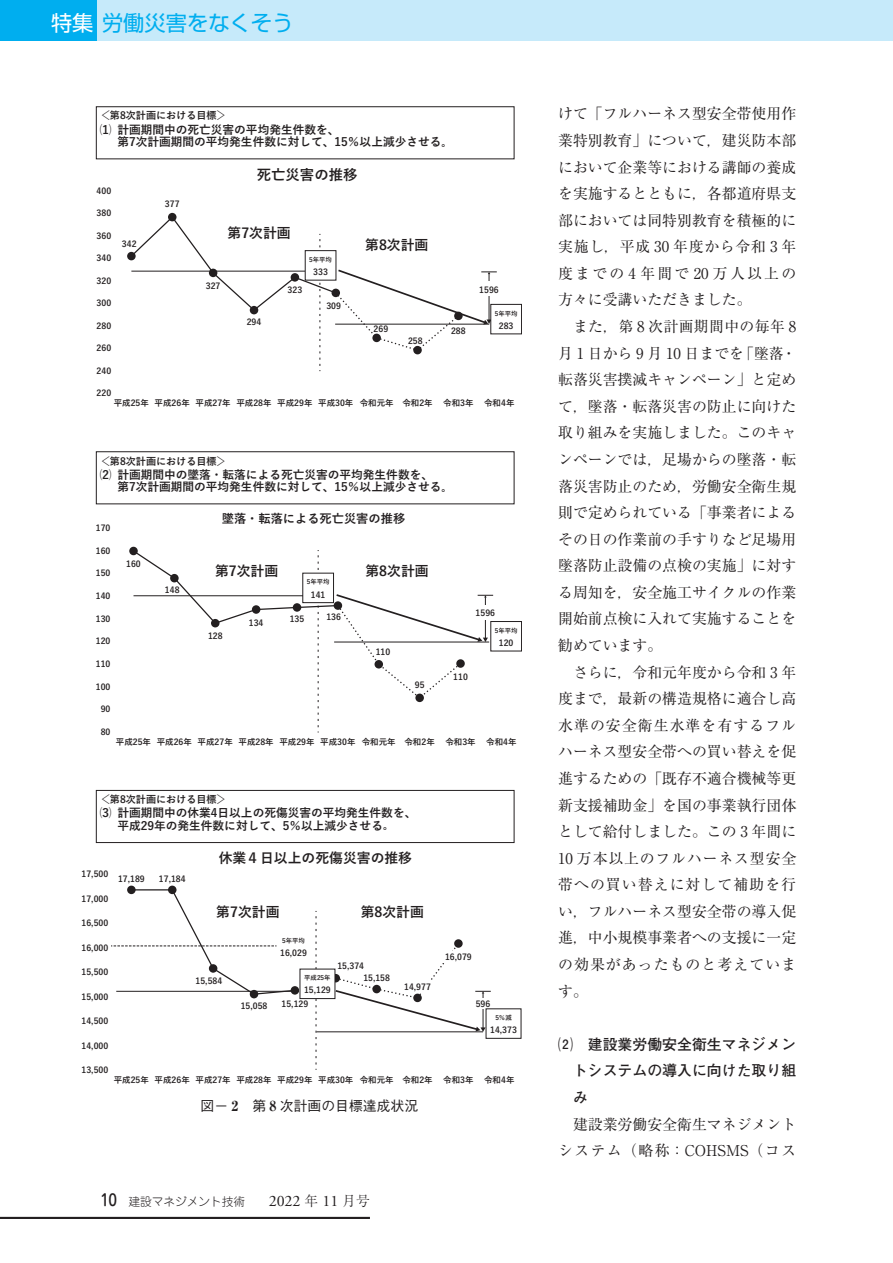
<style>
.page{position:relative;width:893px;height:1263px;background:#fff}
.page>*{position:absolute;margin:0;border:0;box-sizing:border-box;transform-origin:0 0}
.t1{font:21.3px "Shin Go Pr 6 N";color:#00aeef}
.本文_14Q{font:14.85px/26.5px "Ryumin Pr 6 N";color:#231f20;text-align:justify}
.中見出し__1___太ゴ_前アキ{font:700 14.85px/26.5px "Futo Go B101 Pr 6 N";color:#231f20;text-align:justify}
.t2{font:700 14.4px "Yu Go Pr 6 N";color:#231f20}
.t3{font:700 13.8px "Yu Go Pr 6 N";color:#231f20}
.キャプション{font:500 13.8px "Gothic BBB Pr 6 N";color:#231f20}
.t4{font:700 12.15px "Yu Go Pr 6 N";color:#231f20}
.t5{font:700 11.7px/12.8px "Yu Go Pr 6 N";color:#231f20}
.t6{font:300 11.7px "Jun 101 Pro";color:#231f20}
.t7{font:700 10.05px "Yu Go Pr 6 N";color:#231f20}
.t8{font:700 8.55px/12px "Yu Go Pr 6 N";color:#231f20}
.t9{font:700 6.45px "Yu Go Pr 6 N";color:#231f20}
.s1{color:#fff}
.s2{font-size:10.05px}
.s3{font-family:"Ryumin Pr 6 N";font-weight:800}
.s4{font-family:"Jun 34 Pro";font-weight:500;font-size:15.9px}
.s5{font-family:"Adobe Garamond Pro";font-weight:400;font-size:15.9px}
.s6{font-family:"Ryumin Pr 6 N";font-size:13.8px}
</style>
<div class="page">
<div style="left:0;top:0;width:98px;height:40px;background:#00aeef"></div>
<div style="left:98px;top:0;width:795px;height:40px;background:#c6eafa"></div>
<div style="left:127px;top:252px;width:9px;height:8px;background:#231f20;border-radius:50%"></div>
<svg style="left:168px;top:213px;width:9px;height:8px"></svg>
<svg style="left:130px;top:215px;width:367px;height:156px"></svg>
<div style="left:305px;top:251px;width:31px;height:29px;background:#fff"></div>
<div style="left:305px;top:250px;width:31px;height:31px;border:1px solid #231f20"></div>
<div style="left:491px;top:304px;width:31px;height:30px;background:#fff"></div>
<div style="left:490px;top:304px;width:32px;height:30px;border:1px solid #231f20"></div>
<div style="left:96px;top:106px;width:418px;height:53px;border:1px solid #231f20"></div>
<svg style="left:129px;top:547px;width:9px;height:8px"></svg>
<svg style="left:132px;top:549px;width:361px;height:183px"></svg>
<div style="left:303px;top:573px;width:31px;height:30px;background:#fff"></div>
<div style="left:302px;top:573px;width:32px;height:30px;border:1px solid #231f20"></div>
<div style="left:491px;top:621px;width:31px;height:30px;background:#fff"></div>
<div style="left:490px;top:621px;width:32px;height:30px;border:1px solid #231f20"></div>
<div style="left:96px;top:451px;width:418px;height:53px;border:1px solid #231f20"></div>
<div style="left:127px;top:886px;width:9px;height:8px;background:#231f20;border-radius:50%"></div>
<div style="left:168px;top:886px;width:9px;height:8px;background:#231f20;border-radius:50%"></div>
<div style="left:250px;top:990px;width:8px;height:8px;background:#231f20;border-radius:50%"></div>
<svg style="left:291px;top:986px;width:8px;height:9px"></svg>
<div style="left:454px;top:939px;width:9px;height:9px;background:#231f20;border-radius:50%"></div>
<svg style="left:334px;top:942px;width:157px;height:90px"></svg>
<div style="left:472px;top:999px;width:22px;height:10px;background:#fff"></div>
<hr style="left:116px;top:991px;width:185px;height:1px;background:#231f20">
<svg style="left:111px;top:888px;width:185px;height:107px"></svg>
<hr style="left:316px;top:1031px;width:167px;height:1px;background:#231f20">
<svg style="left:316px;top:911px;width:1px;height:159px"></svg>
<div style="left:300px;top:969px;width:35px;height:29px;background:#fff"></div>
<div style="left:300px;top:969px;width:35px;height:30px;border:1px solid #231f20"></div>
<div style="left:486px;top:1009px;width:35px;height:29px;background:#fff"></div>
<div style="left:443px;top:951px;width:31px;height:11px;background:#fff"></div>
<div style="left:402px;top:980px;width:31px;height:13px;background:#fff"></div>
<div style="left:96px;top:790px;width:418px;height:53px;border:1px solid #231f20"></div>
<hr style="left:0;top:1217px;width:370px;height:2px;background:#231f20">
<h1 class="t1" style="left:51px;top:6px;width:244px"><span class="s1">特集</span>労働災害をなくそう</h1>
<p class="t7" style="left:100px;top:110px;width:128px">〈第8次計画における目標〉</p>
<p class="t5" style="left:100px;top:123px;width:353px">⑴ 計画期間中の死亡災害の平均発生件数を、<br>　 第7次計画期間の平均発生件数に対して、15％以上減少させる<span class="s2">。</span></p>
<p class="t8" style="left:97px;top:185px;width:16px">400</p>
<p class="t8" style="left:97px;top:207px;width:16px">380</p>
<p class="t8" style="left:97px;top:230px;width:16px">360</p>
<p class="t8" style="left:97px;top:252px;width:16px">340</p>
<p class="t8" style="left:97px;top:275px;width:16px">320</p>
<p class="t8" style="left:97px;top:297px;width:16px">300</p>
<p class="t8" style="left:97px;top:320px;width:16px">280</p>
<p class="t8" style="left:97px;top:342px;width:16px">260</p>
<p class="t8" style="left:97px;top:365px;width:16px">240</p>
<p class="t8" style="left:97px;top:387px;width:16px">220</p>
<p class="t8" style="left:122px;top:238px;width:16px">342</p>
<p class="t8" style="left:165px;top:198px;width:16px">377</p>
<p class="t2" style="left:257px;top:167px;width:102px">死亡災害の推移</p>
<p class="t8" style="left:206px;top:280px;width:16px">327</p>
<p class="t3" style="left:228px;top:225px;width:65px">第7次計画</p>
<p class="t9" style="left:309px;top:256px;width:24px">5年平均</p>
<p class="t8" style="left:313px;top:266px;width:16px">333</p>
<p class="t8" style="left:247px;top:316px;width:16px">294</p>
<p class="t8" style="left:288px;top:284px;width:16px">323</p>
<p class="t8" style="left:326px;top:300px;width:16px">309</p>
<p class="t3" style="left:365px;top:237px;width:65px">第8次計画</p>
<p class="t8" style="left:374px;top:323px;width:16px">269</p>
<p class="t8" style="left:408px;top:335px;width:16px">258</p>
<p class="t8" style="left:451px;top:325px;width:16px">288</p>
<p class="t8" style="left:479px;top:284px;width:21px">1596</p>
<p class="t9" style="left:495px;top:310px;width:24px">5年平均</p>
<p class="t8" style="left:499px;top:320px;width:16px">283</p>
<p class="t8" style="left:114px;top:397px;width:402px">平成25年 平成26年 平成27年 平成28年 平成29年 平成30年 令和元年 令和2年 令和3年 令和4年</p>
<p class="t7" style="left:100px;top:455px;width:128px">〈第8次計画における目標〉</p>
<p class="t5" style="left:100px;top:468px;width:353px">⑵ 計画期間中の墜落・転落による死亡災害の平均発生件数を、<br>　 第7次計画期間の平均発生件数に対して、15％以上減少させる<span class="s2">。</span></p>
<p class="t8" style="left:96px;top:522px;width:16px">170</p>
<p class="t8" style="left:96px;top:545px;width:16px">160</p>
<p class="t8" style="left:96px;top:567px;width:16px">150</p>
<p class="t8" style="left:96px;top:590px;width:16px">140</p>
<p class="t8" style="left:96px;top:613px;width:16px">130</p>
<p class="t8" style="left:96px;top:635px;width:16px">120</p>
<p class="t8" style="left:96px;top:658px;width:16px">110</p>
<p class="t8" style="left:96px;top:680px;width:16px">100</p>
<p class="t8" style="left:101px;top:703px;width:11px">90</p>
<p class="t8" style="left:101px;top:726px;width:11px">80</p>
<p class="t8" style="left:126px;top:558px;width:16px">160</p>
<p class="t8" style="left:165px;top:583px;width:16px">148</p>
<p class="t4" style="left:222px;top:511px;width:185px">墜落・転落による死亡災害の推移</p>
<p class="t3" style="left:215px;top:563px;width:65px">第7次計画</p>
<p class="t3" style="left:365px;top:563px;width:65px">第8次計画</p>
<p class="t9" style="left:307px;top:578px;width:24px">5年平均</p>
<p class="t8" style="left:311px;top:588px;width:16px">141</p>
<p class="t8" style="left:208px;top:630px;width:16px">128</p>
<p class="t8" style="left:249px;top:617px;width:16px">134</p>
<p class="t8" style="left:290px;top:613px;width:16px">135</p>
<p class="t8" style="left:326px;top:611px;width:16px">136</p>
<p class="t8" style="left:376px;top:646px;width:16px">110</p>
<p class="t8" style="left:415px;top:679px;width:11px">95</p>
<p class="t8" style="left:476px;top:607px;width:21px">1596</p>
<p class="t9" style="left:495px;top:627px;width:24px">5年平均</p>
<p class="t8" style="left:499px;top:637px;width:16px">120</p>
<p class="t8" style="left:453px;top:671px;width:16px">110</p>
<p class="t8" style="left:116px;top:736px;width:402px">平成25年 平成26年 平成27年 平成28年 平成29年 平成30年 令和元年 令和2年 令和3年 令和4年</p>
<p class="t7" style="left:100px;top:794px;width:128px">〈第8次計画における目標〉</p>
<p class="t5" style="left:100px;top:807px;width:318px">⑶ 計画期間中の休業4日以上の死傷災害の平均発生件数を、　 平成29年の発生件数に対して、5％以上減少させる<span class="s2">。</span></p>
<p class="t3" style="left:219px;top:850px;width:195px">休業４日以上の死傷災害の推移</p>
<p class="t8" style="left:82px;top:868px;width:28px">17,500</p>
<p class="t8" style="left:82px;top:893px;width:28px">17,000</p>
<p class="t8" style="left:82px;top:917px;width:28px">16,500</p>
<p class="t8" style="left:82px;top:942px;width:28px">16,000</p>
<p class="t8" style="left:82px;top:966px;width:28px">15,500</p>
<p class="t8" style="left:82px;top:991px;width:28px">15,000</p>
<p class="t8" style="left:82px;top:1015px;width:28px">14,500</p>
<p class="t8" style="left:82px;top:1040px;width:28px">14,000</p>
<p class="t8" style="left:82px;top:1064px;width:28px">13,500</p>
<p class="t8" style="left:118px;top:873px;width:28px">17,189</p>
<p class="t8" style="left:159px;top:873px;width:28px">17,184</p>
<p class="t3" style="left:216px;top:904px;width:65px">第7次計画</p>
<p class="t3" style="left:361px;top:904px;width:65px">第8次計画</p>
<p class="t9" style="left:282px;top:936px;width:24px">5年平均</p>
<p class="t8" style="left:280px;top:946px;width:28px">16,029</p>
<p class="t8" style="left:445px;top:951px;width:28px">16,079</p>
<p class="t8" style="left:363px;top:960px;width:28px;text-indent:-26px">15,374<br>15,158</p>
<p class="t9" style="left:304px;top:974px;width:28px">平成25年</p>
<p class="t8" style="left:304px;top:984px;width:28px">15,129</p>
<p class="t8" style="left:196px;top:975px;width:28px">15,584</p>
<p class="t8" style="left:404px;top:981px;width:28px">14,977</p>
<p class="t8" style="left:476px;top:998px;width:16px">596</p>
<p class="t8" style="left:241px;top:1000px;width:28px">15,058</p>
<p class="t8" style="left:282px;top:998px;width:28px">15,129</p>
<p class="t9" style="left:495px;top:1014px;width:18px">5％減</p>
<p class="t8" style="left:490px;top:1024px;width:28px">14,373</p>
<p class="t8" style="left:114px;top:1074px;width:402px">平成25年 平成26年 平成27年 平成28年 平成29年 平成30年 令和元年 令和2年 令和3年 令和4年</p>
<p class="キャプション" style="left:201px;top:1095px;width:219px">図－ <span class="s3">2</span>　第 <span class="s3">8</span> 次計画の目標達成状況</p>
<p class="t6" style="left:101px;top:1192px;width:270px"><span class="s4">10</span> 建設マネジメント技術　　<span class="s5">2022</span> <span class="s6">年</span> <span class="s5">11</span> <span class="s6">月号</span></p>
<p class="本文_14Q" style="left:558px;top:100px;width:240px">けて「フルハーネス型安全帯使用作業特別教育」について，建災防本部において企業等における講師の養成を実施するとともに，各都道府県支部においては同特別教育を積極的に実施し，平成 30 年度から令和 3 年度までの 4 年間で 20 万人以上の方々に受講いただきました。</p>
<p class="本文_14Q" style="left:558px;top:312px;width:240px;text-indent:15px">また，第 8 次計画期間中の毎年 8月 1 日から 9 月 10 日までを「墜落・転落災害撲滅キャンペーン」と定めて，墜落・転落災害の防止に向けた取り組みを実施しました。このキャンペーンでは，足場からの墜落・転落災害防止のため，労働安全衛生規則で定められている「事業者によるその日の作業前の手すりなど足場用墜落防止設備の点検の実施」に対する周知を，安全施工サイクルの作業開始前点検に入れて実施することを勧めています。</p>
<p class="本文_14Q" style="left:558px;top:658px;width:240px;text-indent:15px">さらに，令和元年度から令和 3 年度まで，最新の構造規格に適合し高水準の安全衛生水準を有するフルハーネス型安全帯への買い替えを促進するための「既存不適合機械等更新支援補助金」を国の事業執行団体として給付しました。この 3 年間に10 万本以上のフルハーネス型安全帯への買い替えに対して補助を行い，フルハーネス型安全帯の導入促進，中小規模事業者への支援に一定の効果があったものと考えています。</p>
<p class="中見出し__1___太ゴ_前アキ" style="left:573px;top:1030px;width:225px;text-indent:-15px">⑵　建設業労働安全衛生マネジメントシステムの導入に向けた取り組み</p>
<p class="本文_14Q" style="left:558px;top:1110px;width:240px;text-align:right">建設業労働安全衛生マネジメントシステム（略称：COHSMS（コス</p>
</div>
